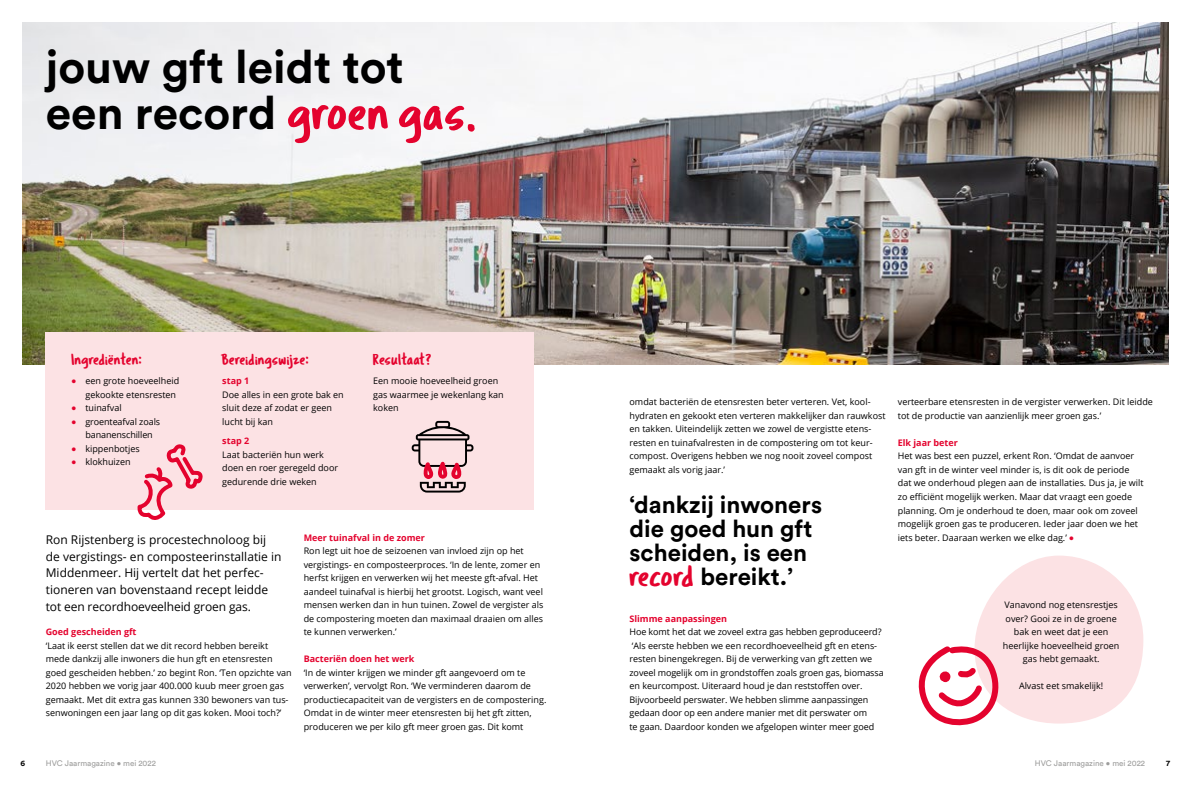
<style>
.page{position:relative;width:1191px;height:786px;background:#fff}
.page>*{position:absolute;margin:0;border:0;box-sizing:border-box;transform-origin:0 0}
.t1{font:700 46px/46px "Circular Std";color:#000}
.t2{font:700 24px/24px "Circular Std";color:#000}
.t3{font:16px "Tragic Marker";color:#e4032e}
.t4{font:12px/16.8px "Open Sans";color:#000}
.t5{font:9px/13.5px "Open Sans";color:#000}
.t6{font:700 9px "Open Sans";color:#e4032e}
.t7{font:8px "Circular Std";color:#9d9d9c}
.t8{font:700 8px "Circular Std";color:#000}
.s1{font-family:"Tragic Marker";font-weight:400;font-size:53px;color:#e4032e}
.s2{font-family:"Circular Std";font-weight:700;color:#e4032e}
.s3{font-family:"Tragic Marker";font-weight:400;font-size:31px;color:#e4032e}
</style>
<div class="page">
<img style="left:23px;top:23px;width:1145px;height:342px">
<div style="left:46px;top:332px;width:488px;height:177px;background:#fce2e4"></div>
<svg style="left:412px;top:420px;width:61px;height:72px"></svg>
<svg style="left:136px;top:444px;width:70px;height:76px"></svg>
<svg style="left:918px;top:555px;width:225px;height:171px"></svg>
<h1 class="t1" style="left:46px;top:43px;width:432px">jouw gft leidt tot een record <span class="s1">groen gas.</span></h1>
<h3 class="t3" style="left:71px;top:349px;width:72px">Ingrediënten:</h3>
<p class="t5" style="left:85px;top:374px;width:95px;text-indent:-14px"><span class="s2">•</span> een grote hoeveelheid gekookte etensresten</p>
<p class="t5" style="left:71px;top:401px;width:52px"><span class="s2">•</span> tuinafval</p>
<p class="t5" style="left:85px;top:414px;width:76px;text-indent:-14px"><span class="s2">•</span> groenteafval zoals bananenschillen</p>
<p class="t5" style="left:71px;top:441px;width:70px"><span class="s2">•</span> kippenbotjes</p>
<p class="t5" style="left:71px;top:455px;width:61px"><span class="s2">•</span> klokhuizen</p>
<h3 class="t3" style="left:373px;top:349px;width:60px">Resultaat?</h3>
<p class="t5" style="left:373px;top:374px;width:132px">Een mooie hoeveelheid groen gas waarmee je wekenlang kan koken</p>
<h3 class="t3" style="left:222px;top:349px;width:88px">Bereidingswijze:</h3>
<p class="t6" style="left:222px;top:374px;width:28px">stap 1</p>
<p class="t5" style="left:222px;top:387px;width:123px">Doe alles in een grote bak en sluit deze af zodat er geen lucht bij kan</p>
<p class="t6" style="left:222px;top:434px;width:28px">stap 2</p>
<p class="t5" style="left:222px;top:447px;width:117px">Laat bacteriën hun werk doen en roer geregeld door gedurende drie weken</p>
<p class="t5" style="left:629px;top:395px;width:257px">omdat bacteriën de etensresten beter verteren. Vet, kool&shy;hydraten en gekookt eten verteren makkelijker dan rauwkost en takken. Uiteindelijk zetten we zowel de vergistte etens&shy;resten en tuinafvalresten in de compostering om tot keur&shy;compost. Overigens hebben we nog nooit zoveel compost gemaakt als vorig jaar.’</p>
<p class="t5" style="left:898px;top:395px;width:257px">verteerbare etensresten in de vergister verwerken. Dit leidde tot de productie van aanzienlijk meer groen gas.’</p>
<p class="t6" style="left:898px;top:436px;width:62px">Elk jaar beter</p>
<p class="t5" style="left:898px;top:449px;width:247px">Het was best een puzzel, erkent Ron. ‘Omdat de aanvoer van gft in de winter veel minder is, is dit ook de periode dat we onderhoud plegen aan de installaties. Dus ja, je wilt zo efficiënt mogelijk werken. Maar dat vraagt een goede planning. Om je onderhoud te doen, maar ook om zoveel mogelijk groen gas te produceren. Ieder jaar doen we het</p>
<h2 class="t2" style="left:629px;top:492px;width:194px">‘dankzij inwoners die goed hun gft scheiden, is een <span class="s3">record</span> bereikt.’</h2>
<p class="t6" style="left:304px;top:530px;width:123px">Meer tuinafval in de zomer</p>
<p class="t5" style="left:304px;top:543px;width:241px">Ron legt uit hoe de seizoenen van invloed zijn op het vergistings- en composteerproces. ‘In de lente, zomer en herfst krijgen en verwerken wij het meeste gft-afval. Het aandeel tuinafval is hierbij het grootst. Logisch, want veel mensen werken dan in hun tuinen. Zowel de vergister als de compostering moeten dan maximaal draaien om alles te kunnen verwerken.’</p>
<p class="t6" style="left:304px;top:652px;width:112px">Bacteriën doen het werk</p>
<p class="t5" style="left:304px;top:665px;width:244px">‘In de winter krijgen we minder gft aangevoerd om te verwerken’, vervolgt Ron. ‘We verminderen daarom de productiecapaciteit van de vergisters en de compostering.<br>Omdat in de winter meer etensresten bij het gft zitten, produceren we per kilo gft meer groen gas. Dit komt</p>
<h3 class="t4" style="left:46px;top:530px;width:222px">Ron Rijstenberg is procestechnoloog bij</h3>
<p class="t5" style="left:898px;top:530px;width:178px">iets beter. Daaraan werken we elke dag.’ <span class="s2">•</span></p>
<h3 class="t4" style="left:46px;top:547px;width:237px">de vergistings- en composteerinstallatie in Middenmeer. Hij vertelt dat het perfec&shy;tioneren van bovenstaand recept leidde tot een recordhoeveelheid groen gas.</h3>
<p class="t6" style="left:46px;top:625px;width:92px">Goed gescheiden gft</p>
<p class="t5" style="left:46px;top:638px;width:247px">‘Laat ik eerst stellen dat we dit record hebben bereikt mede dankzij alle inwoners die hun gft en etensresten goed gescheiden hebben.’ zo begint Ron. ‘Ten opzichte van 2020 hebben we vorig jaar 400.000 kuub meer groen gas gemaakt. Met dit extra gas kunnen 330 bewoners van tus&shy;senwoningen een jaar lang op dit gas koken. Mooi toch?’</p>
<p class="t5" style="left:1003px;top:597px;width:118px;text-align:center">Vanavond nog etensrestjes over? Gooi ze in de groene bak en weet dat je een heerlijke hoeveelheid groen gas hebt gemaakt.</p>
<p class="t5" style="left:1019px;top:678px;width:86px">Alvast eet smakelijk!</p>
<p class="t6" style="left:629px;top:611px;width:99px">Slimme aanpassingen</p>
<p class="t5" style="left:629px;top:624px;width:256px">Hoe komt het dat we zoveel extra gas hebben geproduceerd? ‘Als eerste hebben we een recordhoeveelheid gft en etens&shy;resten binengekregen. Bij de verwerking van gft zetten we zoveel mogelijk om in grondstoffen zoals groen gas, biomassa en keurcompost. Uiteraard houd je dan reststoffen over.<br>Bijvoorbeeld perswater. We hebben slimme aanpassingen gedaan door op een andere manier met dit perswater om<br>te gaan. Daardoor konden we afgelopen winter meer goed</p>
<p class="t8" style="left:21px;top:758px;width:6px">6</p>
<p class="t7" style="left:46px;top:758px;width:112px">HVC Jaarmagazine • mei 2022</p>
<p class="t7" style="left:1035px;top:758px;width:112px">HVC Jaarmagazine • mei 2022</p>
<p class="t8" style="left:1166px;top:758px;width:6px">7</p>
</div>
